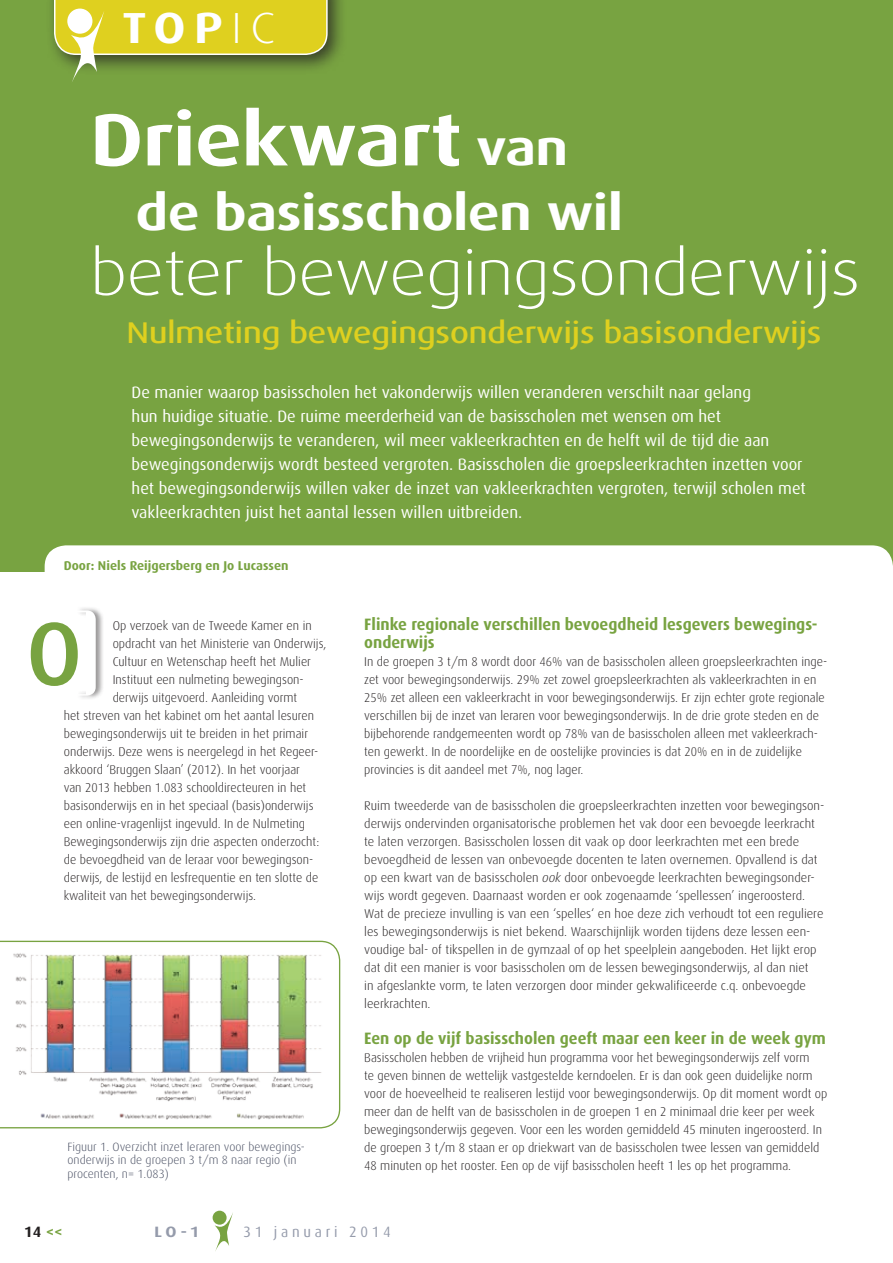
<style>
.page{position:relative;width:893px;height:1263px;background:#fff}
.page>*{position:absolute;margin:0;border:0;box-sizing:border-box;transform-origin:0 0}
.t1{font:500 90px "Dax";color:#78a341}
.t2{font:700 73.5px "Dax Wide";color:#fff}
.t3{font:300 63px "Dax Wide";color:#fff}
.t4{font:700 49.5px "Dax Wide";color:#fff}
.t5{font:700 43.5px "Dax Wide";color:#fff}
.t6{font:500 30px "Dax Wide";color:#dfd01f}
.t7{font:16.5px/24px "Dax";color:#fff}
.t8{font:700 16.5px/18px "Dax";color:#78a341}
.t9{font:15px "Dax";letter-spacing:.26em;color:#959bab;scale:.96 1}
.t10{font:700 15px "Dax";color:#231f20}
.t11{font:700 15px "Dax Wide";color:#959bab}
.t12{font:300 12.75px/18px "Dax";color:#231f20}
.t13{font:700 12.75px "Dax";color:#78a341}
.t14{font:300 12px/13.5px "Dax";color:#4a5063}
.s1{font-weight:300}
.s2{font-size:49.5px}
.s3{font-style:italic}
.s4{color:#78a341}
</style>
<div class="page">
<div style="left:0;top:0;width:893px;height:572px;background:#78a341"></div>
<div style="left:46px;top:0;width:302px;height:75px;background:#231f20;opacity:.75"></div>
<svg style="left:54px;top:0;width:274px;height:82px"></svg>
<div style="left:45px;top:545px;width:848px;height:159px;background:#fff;border-radius:21px"></div>
<div style="left:76px;top:606px;width:28px;height:94px;background:#231f20;opacity:.45"></div>
<svg style="left:77px;top:610px;width:19px;height:85px"></svg>
<svg style="left:0;top:941px;width:340px;height:187px"></svg>
<div style="left:213px;top:1211px;width:14px;height:14px;background:#78a341;border-radius:50%"></div>
<svg style="left:215px;top:1212px;width:18px;height:39px"></svg>
<h3 class="t5" style="left:122px;top:3px;width:130px">TOP<span class="s1">ic</span></h3>
<h2 class="t2" style="left:91px;top:98px;width:479px">Driekwart <span class="s2">van</span></h2>
<h3 class="t4" style="left:136px;top:185px;width:488px">de basisscholen wil</h3>
<h3 class="t3" style="left:91px;top:238px;width:771px">beter bewegingsonderwijs</h3>
<h3 class="t6" style="left:127px;top:316px;width:696px">Nulmeting bewegingsonderwijs basisonderwijs</h3>
<p class="t7" style="left:132px;top:381px;width:676px">De manier waarop basisscholen het vakonderwijs willen veranderen verschilt naar gelang<br>hun huidige situatie. De ruime meerderheid van de basisscholen met wensen om het bewegingsonderwijs te veranderen, wil meer vakleerkrachten en de helft wil de tijd die aan bewegingsonderwijs wordt besteed vergroten. Basisscholen die groepsleerkrachten inzetten voor het bewegingsonderwijs willen vaker de inzet van vakleerkrachten vergroten, terwijl scholen met vakleerkrachten juist het aantal lessen willen uitbreiden.</p>
<p class="t13" style="left:64px;top:558px;width:226px">Door: Niels Reijgersberg en Jo Lucassen</p>
<h1 class="t1" style="left:26px;top:603px;width:57px">O</h1>
<p class="t12" style="left:113px;top:617px;width:200px">Op verzoek van de Tweede Kamer en in</p>
<p class="t12" style="left:113px;top:635px;width:215px">opdracht van het Ministerie van Onderwijs,</p>
<p class="t12" style="left:113px;top:653px;width:200px">Cultuur en Wetenschap heeft het Mulier</p>
<p class="t12" style="left:113px;top:671px;width:193px">I nstituut een nulmeting bewegingson-</p>
<p class="t12" style="left:113px;top:689px;width:186px">derwijs uitgevoerd. Aanleiding vormt</p>
<p class="t12" style="left:64px;top:707px;width:252px">het streven van het kabinet om het aantal lesuren</p>
<p class="t12" style="left:64px;top:725px;width:246px">bewegingsonderwijs uit te breiden in het primair</p>
<p class="t12" style="left:64px;top:743px;width:256px">onderwijs. Deze wens is neergelegd in het Regeer-</p>
<p class="t12" style="left:64px;top:761px;width:238px">akkoord ‘Bruggen Slaan’ (2012). I n het voorjaar</p>
<p class="t12" style="left:64px;top:779px;width:244px">van 2013 hebben 1.083 schooldirecteuren in het</p>
<p class="t12" style="left:64px;top:797px;width:251px">basisonderwijs en in het speciaal (basis)onderwijs</p>
<p class="t12" style="left:64px;top:815px;width:243px">een online-vragenlijst ingevuld. I n de Nulmeting</p>
<p class="t12" style="left:64px;top:833px;width:257px">Bewegingsonderwijs zijn drie aspecten onderzocht:</p>
<p class="t12" style="left:64px;top:851px;width:251px">de bevoegdheid van de leraar voor bewegingson-</p>
<p class="t12" style="left:64px;top:869px;width:256px">derwijs, de lestijd en lesfrequentie en ten slotte de</p>
<p class="t12" style="left:64px;top:887px;width:194px">kwaliteit van het bewegingsonderwijs.</p>
<p class="t14" style="left:68px;top:1140px;width:239px">Figuur 1. Overzicht inzet leraren voor bewegings&shy;onderwijs in de groepen 3 t/m 8 naar regio (in procenten, n= 1.083)</p>
<p class="t8" style="left:364px;top:615px;width:455px">Flinke regionale verschillen bevoegdheid lesgevers bewegings&shy;onderwijs</p>
<p class="t12" style="left:364px;top:653px;width:465px">I n de groepen 3 t/m 8 wordt door 46% van de basisscholen alleen groepsleerkrachten inge&shy;zet voor bewegingsonderwijs. 29% zet zowel groepsleerkrachten als vakleerkrachten in en 25% zet alleen een vakleerkracht in voor bewegingsonderwijs. Er zijn echter grote regionale verschillen bij de inzet van leraren voor bewegingsonderwijs. I n de drie grote steden en de bijbehorende randgemeenten wordt op 78% van de basisscholen alleen met vakleerkrach&shy;ten gewerkt. I n de noordelijke en de oostelijke provincies is dat 20% en in de zuidelijke provincies is dit aandeel met 7%, nog lager.</p>
<p class="t12" style="left:364px;top:797px;width:462px">Ruim tweederde van de basisscholen die groepsleerkrachten inzetten voor bewegingson&shy;derwijs ondervinden organisatorische problemen het vak door een bevoegde leerkracht te laten verzorgen. Basisscholen lossen dit vaak op door leerkrachten met een brede bevoegdheid de lessen van onbevoegde docenten te laten overnemen. Opvallend is dat op een kwart van de basisscholen <span class="s3">ook</span> door onbevoegde leerkrachten bewegingsonder&shy;wijs wordt gegeven. Daarnaast worden er ook zogenaamde ‘spellessen’ ingeroosterd.<br>Wat de precieze invulling is van een ‘spelles‘ en hoe deze zich verhoudt tot een reguliere les bewegingsonderwijs is niet bekend. Waarschijnlijk worden tijdens deze lessen een&shy;voudige bal- of tikspellen in de gymzaal of op het speelplein aangeboden. Het lijkt erop dat dit een manier is voor basisscholen om de lessen bewegingsonderwijs, al dan niet<br>in afgeslankte vorm, te laten verzorgen door minder gekwalificeerde c.q. onbevoegde leerkrachten.</p>
<p class="t8" style="left:364px;top:1029px;width:463px">Een op de vijf basisscholen geeft maar een keer in de week gym</p>
<p class="t12" style="left:364px;top:1049px;width:465px">Basisscholen hebben de vrijheid hun programma voor het bewegingsonderwijs zelf vorm<br>te geven binnen de wettelijk vastgestelde kerndoelen. Er is dan ook geen duidelijke norm voor de hoeveelheid te realiseren lestijd voor bewegingsonderwijs. Op dit moment wordt op meer dan de helft van de basisscholen in de groepen 1 en 2 minimaal drie keer per week bewegingsonderwijs gegeven. Voor een les worden gemiddeld 45 minuten ingeroosterd. I n de groepen 3 t/m 8 staan er op driekwart van de basisscholen twee lessen van gemiddeld 48 minuten op het rooster. Een op de vijf basisscholen heeft 1 les op het programma.</p>
<p class="t10" style="left:24px;top:1224px;width:40px">14 <span class="s4">&lt;&lt;</span></p>
<p class="t11" style="left:154px;top:1223px;width:46px">LO-1</p>
<p class="t9" style="left:244px;top:1223px;width:155px">31 januari 2014</p>
</div>
